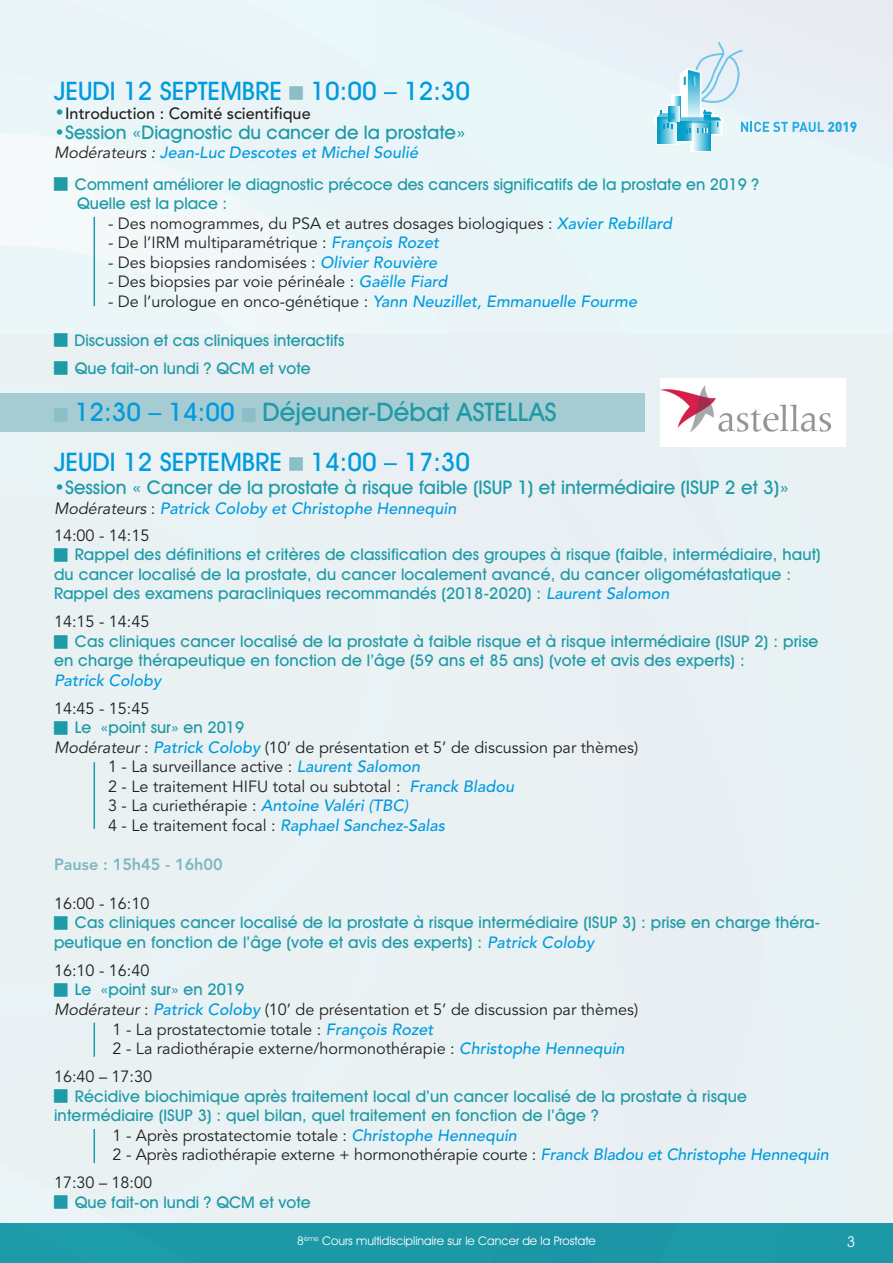
<style>
.page{position:relative;width:893px;height:1263px;background:#fff}
.page>*{position:absolute;margin:0;border:0;box-sizing:border-box;transform-origin:0 0}
.t1{font:500 25.65px "Avant Garde IT Cby BT";color:#009bde}
.t2{font:500 25.65px "Avant Garde IT Cby BT";color:#1f9aa7}
.t3{font:500 18.9px "Avant Garde IT Cby BT";color:#1f9aa7}
.t4{font:500 16.2px/19.5px "Avant Garde IT Cby BT";letter-spacing:.01em;color:#1f9aa7}
.t5{font:16.2px "Avenir";color:#231f20}
.t6{font:italic 500 16.2px "Avenir";color:#009bde}
.t7{font:500 16.2px "Avenir";color:#231f20}
.t8{font:800 16.2px "Avenir";color:#7fb7c2}
.t9{font:15px "Avant Garde IT Cby BT";color:#fff}
.t10{font:12px "Avant Garde IT Cby BT";color:#fff}
.s1{font-family:"Avant Garde IT Cby BT";font-size:18.9px;color:#1f9aa7}
.s2{font-weight:400;color:#231f20}
.s3{font-weight:500;font-style:italic;color:#009bde}
.s4{color:#009bde}
.s5{font-weight:400;font-style:normal;color:#231f20}
.s6{font-family:"Avenir";font-style:italic;color:#009bde}
.s7{font-family:"Avenir";font-weight:400;color:#231f20}
.s8{font-style:italic}
</style>
<div class="page">
<div style="left:0;top:4px;width:689px;height:331px;background:#eaf5f8"></div>
<svg style="left:0;top:133px;width:499px;height:202px"></svg>
<div style="left:0;top:216px;width:402px;height:119px;background:#f1f7f8"></div>
<div style="left:0;top:245px;width:372px;height:90px;background:#ebf6f8"></div>
<div style="left:0;top:335px;width:893px;height:888px;background:#e9f1f3"></div>
<svg style="left:358px;top:0;width:535px;height:173px;background:#e8f3f7"></svg>
<svg style="left:651px;top:41px;width:206px;height:113px;background:#d4e9f2"></svg>
<div style="left:0;top:1223px;width:893px;height:40px;background:#1f9aa7"></div>
<div style="left:0;top:393px;width:645px;height:39px;background:#a6ccd3"></div>
<hr style="left:94px;top:1129px;width:1px;height:34px;background:#1f9aa7">
<hr style="left:94px;top:1023px;width:1px;height:34px;background:#1f9aa7">
<hr style="left:94px;top:762px;width:1px;height:67px;background:#1f9aa7">
<hr style="left:94px;top:217px;width:1px;height:89px;background:#1f9aa7">
<div style="left:660px;top:378px;width:186px;height:68px;background:#fff"></div>
<img style="left:660px;top:386px;width:170px;height:46px">
<svg style="left:290px;top:86px;width:13px;height:14px"></svg>
<svg style="left:54px;top:177px;width:14px;height:14px"></svg>
<svg style="left:54px;top:333px;width:14px;height:14px"></svg>
<svg style="left:54px;top:361px;width:14px;height:14px"></svg>
<svg style="left:290px;top:457px;width:13px;height:13px"></svg>
<svg style="left:54px;top:548px;width:14px;height:14px"></svg>
<svg style="left:54px;top:635px;width:14px;height:13px"></svg>
<svg style="left:54px;top:721px;width:14px;height:14px"></svg>
<svg style="left:54px;top:916px;width:14px;height:14px"></svg>
<svg style="left:54px;top:983px;width:14px;height:14px"></svg>
<svg style="left:54px;top:1089px;width:14px;height:14px"></svg>
<svg style="left:54px;top:1195px;width:14px;height:14px"></svg>
<p class="t1" style="left:54px;top:75px;width:418px">JEUDI 12 SEPTEMBRE 10:00 – 12:30</p>
<p class="t7" style="left:54px;top:104px;width:258px"><span class="s1">•</span>Introduction : Comité scientifique</p>
<p class="t3" style="left:54px;top:120px;width:413px">•Session «Diagnostic du cancer de la prostate»</p>
<p class="t6" style="left:54px;top:143px;width:366px"><span class="s2">Modérateurs :</span> Jean-Luc Descotes et Michel Soulié</p>
<p class="t4" style="left:75px;top:174px;width:686px">Comment améliorer le diagnostic précoce des cancers significatifs de la prostate en 2019 ?<br>Quelle est la place :</p>
<p class="t5" style="left:108px;top:214px;width:566px">- Des nomogrammes, du PSA et autres dosages biologiques : <span class="s3">Xavier Rebillard</span></p>
<p class="t5" style="left:108px;top:233px;width:333px">- De l’IRM multiparamétrique : <span class="s3">François Rozet</span></p>
<p class="t5" style="left:108px;top:253px;width:331px">- Des biopsies randomisées : <span class="s3">Olivier Rouvière</span></p>
<p class="t5" style="left:108px;top:272px;width:341px">- Des biopsies par voie périnéale : <span class="s3">Gaëlle Fiard</span></p>
<p class="t5" style="left:108px;top:292px;width:531px">- De l’urologue en onco-génétique : <span class="s3">Yann Neuzillet, Emmanuelle Fourme</span></p>
<p class="t4" style="left:75px;top:330px;width:271px">Discussion et cas cliniques interactifs</p>
<p class="t4" style="left:75px;top:358px;width:237px">Que fait-on lundi ? QCM et vote</p>
<p class="t2" style="left:75px;top:396px;width:483px"><span class="s4">12:30 – 14:00</span> Déjeuner-Débat ASTELLAS</p>
<p class="t1" style="left:54px;top:446px;width:418px">JEUDI 12 SEPTEMBRE 14:00 – 17:30</p>
<p class="t3" style="left:54px;top:476px;width:736px">•Session « Cancer de la prostate à risque faible (ISUP 1) et intermédiaire (ISUP 2 et 3)»</p>
<p class="t6" style="left:54px;top:499px;width:404px"><span class="s2">Modérateurs</span> <span class="s5">:</span> Patrick Coloby et Christophe Hennequin</p>
<p class="t5" style="left:54px;top:526px;width:97px">14:00 - 14:15</p>
<p class="t4" style="left:54px;top:545px;width:768px;text-indent:21px">Rappel des définitions et critères de classification des groupes à risque (faible, intermédiaire, haut) du cancer localisé de la prostate, du cancer localement avancé, du cancer oligométastatique :</p>
<p class="t4" style="left:54px;top:584px;width:617px">Rappel des examens paracliniques recommandés (2018-2020) : <span class="s6">Laurent Salomon</span></p>
<p class="t5" style="left:54px;top:612px;width:97px">14:15 - 14:45</p>
<p class="t4" style="left:75px;top:631px;width:745px">Cas cliniques cancer localisé de la prostate à faible risque et à risque intermédiaire (ISUP 2) : prise</p>
<p class="t4" style="left:54px;top:651px;width:692px">en charge thérapeutique en fonction de l’âge (59 ans et 85 ans) (vote et avis des experts) :</p>
<p class="t6" style="left:54px;top:671px;width:109px">Patrick Coloby</p>
<p class="t4" style="left:75px;top:698px;width:171px;text-indent:-21px"><span class="s7">14:45 - 15:45<br></span>Le «point sur» en 2019</p>
<p class="t5" style="left:54px;top:738px;width:586px"><span class="s8">Modérateur</span> : <span class="s3">Patrick Coloby</span> (10’ de présentation et 5’ de discussion par thèmes)</p>
<p class="t5" style="left:108px;top:757px;width:314px">1 - La surveillance active : <span class="s3">Laurent Salomon</span></p>
<p class="t5" style="left:108px;top:777px;width:407px">2 - Le traitement HIFU total ou subtotal : <span class="s3">Franck Bladou</span></p>
<p class="t5" style="left:108px;top:796px;width:302px">3 - La curiethérapie : <span class="s3">Antoine Valéri (TBC)</span></p>
<p class="t5" style="left:108px;top:816px;width:338px">4 - Le traitement focal : <span class="s3">Raphael Sanchez-Salas</span></p>
<p class="t8" style="left:54px;top:855px;width:170px">Pause : 15h45 - 16h00</p>
<p class="t5" style="left:54px;top:894px;width:97px">16:00 - 16:10</p>
<p class="t4" style="left:75px;top:913px;width:747px">Cas cliniques cancer localisé de la prostate à risque intermédiaire (ISUP 3) : prise en charge théra-</p>
<p class="t4" style="left:54px;top:932px;width:542px">peutique en fonction de l’âge (vote et avis des experts) : <span class="s6">Patrick Coloby</span></p>
<p class="t4" style="left:75px;top:960px;width:171px;text-indent:-21px"><span class="s7">16:10 - 16:40<br></span>Le «point sur» en 2019</p>
<p class="t5" style="left:54px;top:1000px;width:586px"><span class="s8">Modérateur</span> : <span class="s3">Patrick Coloby</span> (10’ de présentation et 5’ de discussion par thèmes)</p>
<p class="t5" style="left:112px;top:1019px;width:323px">1 - La prostatectomie totale : <span class="s3">François Rozet</span></p>
<p class="t5" style="left:112px;top:1039px;width:514px">2 - La radiothérapie externe/hormonothérapie : <span class="s3">Christophe Hennequin</span></p>
<p class="t5" style="left:54px;top:1067px;width:100px">16:40 – 17:30</p>
<p class="t4" style="left:75px;top:1086px;width:674px">Récidive biochimique après traitement local d’un cancer localisé de la prostate à risque</p>
<p class="t4" style="left:54px;top:1105px;width:546px">intermédiaire (ISUP 3) : quel bilan, quel traitement en fonction de l’âge ?</p>
<p class="t5" style="left:112px;top:1125px;width:406px">1 - Après prostatectomie totale : <span class="s3">Christophe Hennequin</span></p>
<p class="t5" style="left:112px;top:1145px;width:718px">2 - Après radiothérapie externe + hormonothérapie courte : <span class="s3">Franck Bladou et Christophe Hennequin</span></p>
<p class="t4" style="left:75px;top:1172px;width:237px;text-indent:-21px"><span class="s7">17:30 – 18:00<br></span>Que fait-on lundi ? QCM et vote</p>
<p class="t10" style="left:297px;top:1233px;width:300px">8<sup>ème</sup> Cours multidisciplinaire sur le Cancer de la Prostate</p>
<p class="t9" style="left:847px;top:1233px;width:10px">3</p>
</div>
